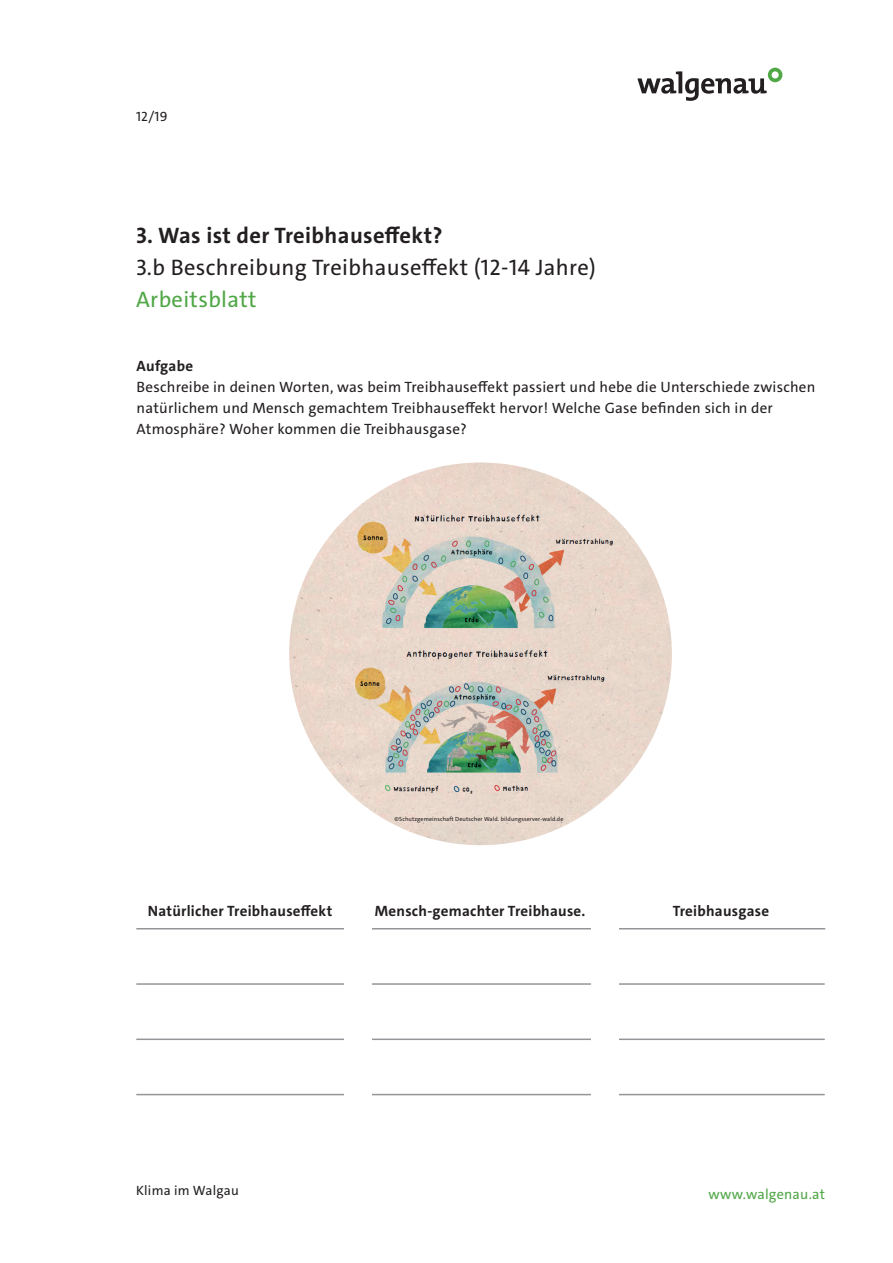
<style>
.page{position:relative;width:893px;height:1263px;background:#fff}
.page>*{position:absolute;margin:0;border:0;box-sizing:border-box;transform-origin:0 0}
.Headline_Bold__Zeile{font:22.5px "The Sans";letter-spacing:.015em;color:#231f20}
.Headline_Bold__Zeile-2{font:700 22.5px "The Sans";letter-spacing:.015em;color:#231f20}
.Headline_Grün__Zeile{font:22.5px "The Sans";letter-spacing:.015em;color:#50a746}
.Lauftext{font:15px/21.3px "The Sans";letter-spacing:.015em;color:#231f20}
.Lauftext-2{font:700 15px "The Sans";letter-spacing:.015em;color:#231f20}
.t1{font:14.25px "The Sans";letter-spacing:.015em;color:#50a746}
.t2{font:13.5px "The Sans";letter-spacing:.015em;color:#231f20}
.Lauftext-3{font:6px "The Sans";letter-spacing:.015em;color:#231f20}
</style>
<div class="page">
<svg style="left:637px;top:68px;width:145px;height:33px"></svg>
<img style="left:289px;top:462px;width:383px;height:383px;border-radius:191px">
<hr style="left:137px;top:928px;width:688px;height:1px;background:#939598">
<hr style="left:137px;top:983px;width:687px;height:2px;background:#939598">
<hr style="left:137px;top:1038px;width:687px;height:2px;background:#939598">
<hr style="left:137px;top:1094px;width:687px;height:1px;background:#939598">
<div style="left:344px;top:907px;width:28px;height:228px;background:#fff"></div>
<div style="left:592px;top:907px;width:27px;height:228px;background:#fff"></div>
<p class="t2" style="left:136px;top:108px;width:33px">12/19</p>
<p class="Headline_Bold__Zeile-2" style="left:136px;top:221px;width:308px">3. Was ist der Treibhauseffekt?</p>
<p class="Headline_Bold__Zeile" style="left:136px;top:253px;width:461px">3.b Beschreibung Treibhauseffekt (12-14 Jahre)</p>
<p class="Headline_Grün__Zeile" style="left:136px;top:284px;width:122px">Arbeitsblatt</p>
<p class="Lauftext-2" style="left:137px;top:356px;width:58px">Aufgabe</p>
<p class="Lauftext" style="left:137px;top:376px;width:680px">Beschreibe in deinen Worten, was beim Treibhauseffekt passiert und hebe die Unterschiede zwischen natürlichem und Mensch gemachtem Treibhauseffekt hervor! Welche Gase befinden sich in der<br>Atmosphäre? Woher kommen die Treibhausgase?</p>
<p class="Lauftext-3" style="left:395px;top:815px;width:170px">©Schutzgemeinschaft Deutscher Wald. bildungsserver-wald.de</p>
<p class="Lauftext-2" style="left:148px;top:902px;width:186px">Natürlicher Treibhauseffekt</p>
<p class="Lauftext-2" style="left:375px;top:902px;width:212px">Mensch-gemachter Treibhause.</p>
<p class="Lauftext-2" style="left:673px;top:902px;width:98px">Treibhausgase</p>
<p class="t2" style="left:136px;top:1182px;width:104px">Klima im Walgau</p>
<p class="t1" style="left:708px;top:1185px;width:118px">www.walgenau.at</p>
</div>
